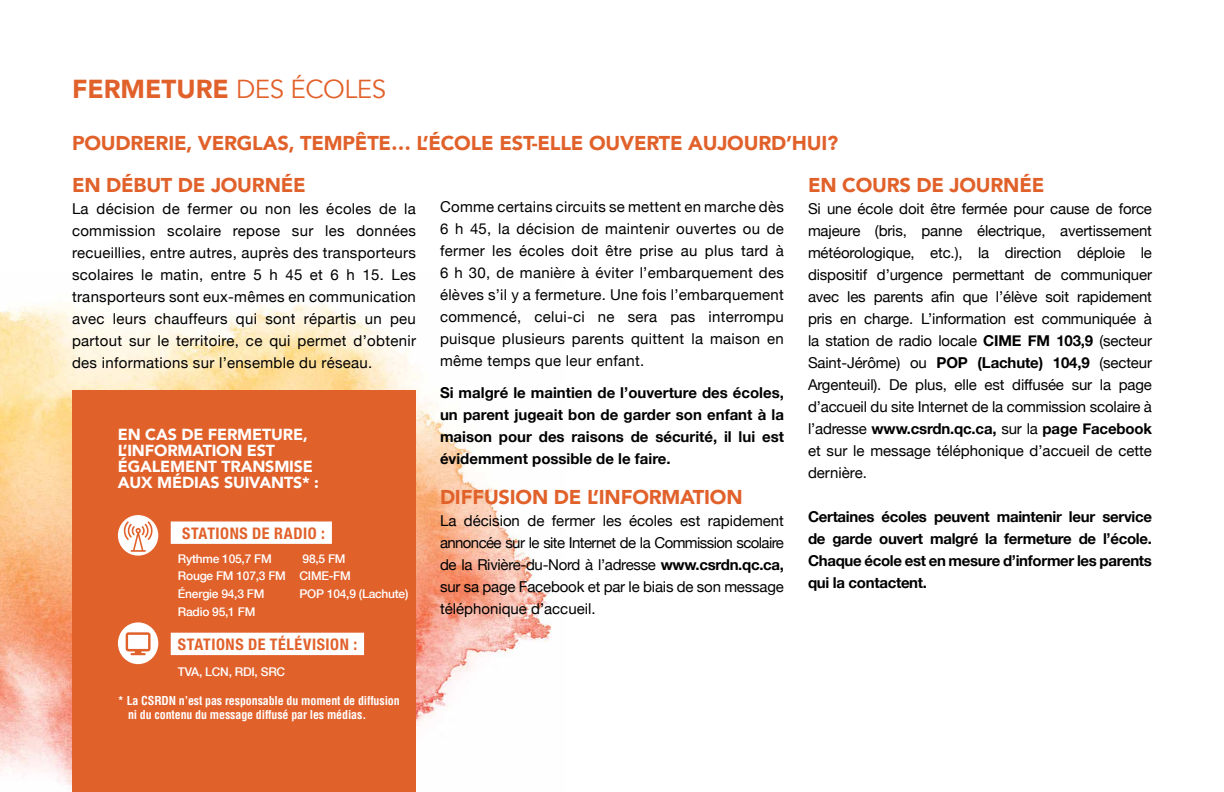
<style>
.page{position:relative;width:1224px;height:792px;background:#fff}
.page>*{position:absolute;margin:0;border:0;box-sizing:border-box;transform-origin:0 0}
.t1{font:900 26px "Avenir";color:#e1612b}
.t2{font:900 20px/42.2px "Avenir";letter-spacing:-.01em;color:#e1612b}
.t3{font:900 16px/16px "Avenir";letter-spacing:-.01em;color:#fff}
.t4{font:700 condensed 16px "Helvetica Neue LT Std";letter-spacing:.035em;color:#e1612b}
.t5{font:15px/22px "Helvetica Neue";letter-spacing:.01em;color:#000;text-align:justify}
.t6{font:700 15px/22px "Helvetica Neue";letter-spacing:-.02em;color:#000;text-align:justify}
.t7{font:500 12px/17.6px "Helvetica Neue";letter-spacing:-.02em;color:#fff}
.t8{font:700 condensed 12px/14.4px "Helvetica LT Std";letter-spacing:-.01em;color:#fff}
.s1{font-weight:400}
.s2{font-weight:700}
</style>
<div class="page">
<img style="left:0;top:303px;width:552px;height:485px">
<div style="left:72px;top:390px;width:344px;height:402px;background:#e1612b"></div>
<svg style="left:118px;top:622px;width:40px;height:42px"></svg>
<svg style="left:118px;top:515px;width:40px;height:41px"></svg>
<div style="left:171px;top:521px;width:161px;height:23px;background:#fff"></div>
<div style="left:171px;top:633px;width:193px;height:22px;background:#fff"></div>
<h1 class="t1" style="left:72px;top:67px;width:316px">FERMETURE <span class="s1">DES ÉCOLES</span></h1>
<h2 class="t2" style="left:808px;top:121px;width:238px;text-indent:-736px">POUDRERIE, VERGLAS, TEMPÊTE… L’ÉCOLE EST-ELLE OUVERTE AUJOURD’HUI?<br>EN COURS DE JOURNÉE</h2>
<p class="t5" style="left:808px;top:197px;width:346px">Si une école doit être fermée pour cause de force majeure (bris, panne électrique, avertissement météorologique, etc.), la direction déploie le dispositif d’urgence permettant de communiquer avec les parents afin que l’élève soit rapidement pris en charge. L’information est communiquée à la station de radio locale <span class="s2">CIME FM 103,9</span> (secteur Saint-Jérôme) ou <span class="s2">POP (Lachute) 104,9</span> (secteur Argenteuil). De plus, elle est diffusée sur la page d’accueil du site Internet de la commission scolaire à l’adresse <span class="s2">www.csrdn.qc.ca,</span> sur la <span class="s2">page Facebook </span>et sur le message téléphonique d’accueil de cette dernière.</p>
<p class="t6" style="left:808px;top:505px;width:346px">Certaines écoles peuvent maintenir leur service de garde ouvert malgré la fermeture de l’école.<br>Chaque école est en mesure d’informer les parents qui la contactent.</p>
<h2 class="t2" style="left:72px;top:163px;width:235px">EN DÉBUT DE JOURNÉE</h2>
<p class="t5" style="left:72px;top:197px;width:346px">La décision de fermer ou non les écoles de la commission scolaire repose sur les données recueillies, entre autres, auprès des transporteurs scolaires le matin, entre 5 h 45 et 6 h 15. Les transporteurs sont eux-mêmes en communication avec leurs chauffeurs qui sont répartis un peu partout sur le territoire, ce qui permet d’obtenir des informations sur l’ensemble du réseau.</p>
<p class="t5" style="left:440px;top:195px;width:346px">Comme certains circuits se mettent en marche dès 6 h 45, la décision de maintenir ouvertes ou de fermer les écoles doit être prise au plus tard à 6 h 30, de manière à éviter l’embarquement des élèves s’il y a fermeture. Une fois l’embarquement commencé, celui-ci ne sera pas interrompu puisque plusieurs parents quittent la maison en même temps que leur enfant.</p>
<p class="t6" style="left:440px;top:381px;width:346px">Si malgré le maintien de l’ouverture des écoles, un parent jugeait bon de garder son enfant à la maison pour des raisons de sécurité, il lui est évidemment possible de le faire.</p>
<h2 class="t2" style="left:440px;top:475px;width:304px">DIFFUSION DE L’INFORMATION</h2>
<p class="t5" style="left:440px;top:509px;width:346px">La décision de fermer les écoles est rapidement annoncée sur le site Internet de la Commission scolaire de la Rivière-du-Nord à l’adresse <span class="s2">www.csrdn.qc.ca, </span>sur sa page Facebook et par le biais de son message téléphonique d’accueil.</p>
<p class="t3" style="left:118px;top:426px;width:203px">EN CAS DE FERMETURE,<br>L’INFORMATION EST<br>ÉGALEMENT TRANSMISE<br>AUX MÉDIAS SUIVANTS* :</p>
<p class="t4" style="left:182px;top:523px;width:144px">STATIONS DE RADIO :</p>
<p class="t7" style="left:178px;top:550px;width:109px">Rythme 105,7 FM<br>Rouge FM 107,3 FM<br>Énergie 94,3 FM<br>Radio 95,1 FM</p>
<p class="t4" style="left:178px;top:635px;width:181px">STATIONS DE TÉLÉVISION :</p>
<p class="t7" style="left:178px;top:662px;width:109px">TVA, LCN, RDI, SRC</p>
<p class="t7" style="left:300px;top:550px;width:110px">98,5 FM<br>CIME-FM<br>POP 104,9 (Lachute)</p>
<p class="t8" style="left:128px;top:693px;width:273px;text-indent:-10px">* La CSRDN n’est pas responsable du moment de diffusion ni du contenu du message diffusé par les médias.</p>
</div>
